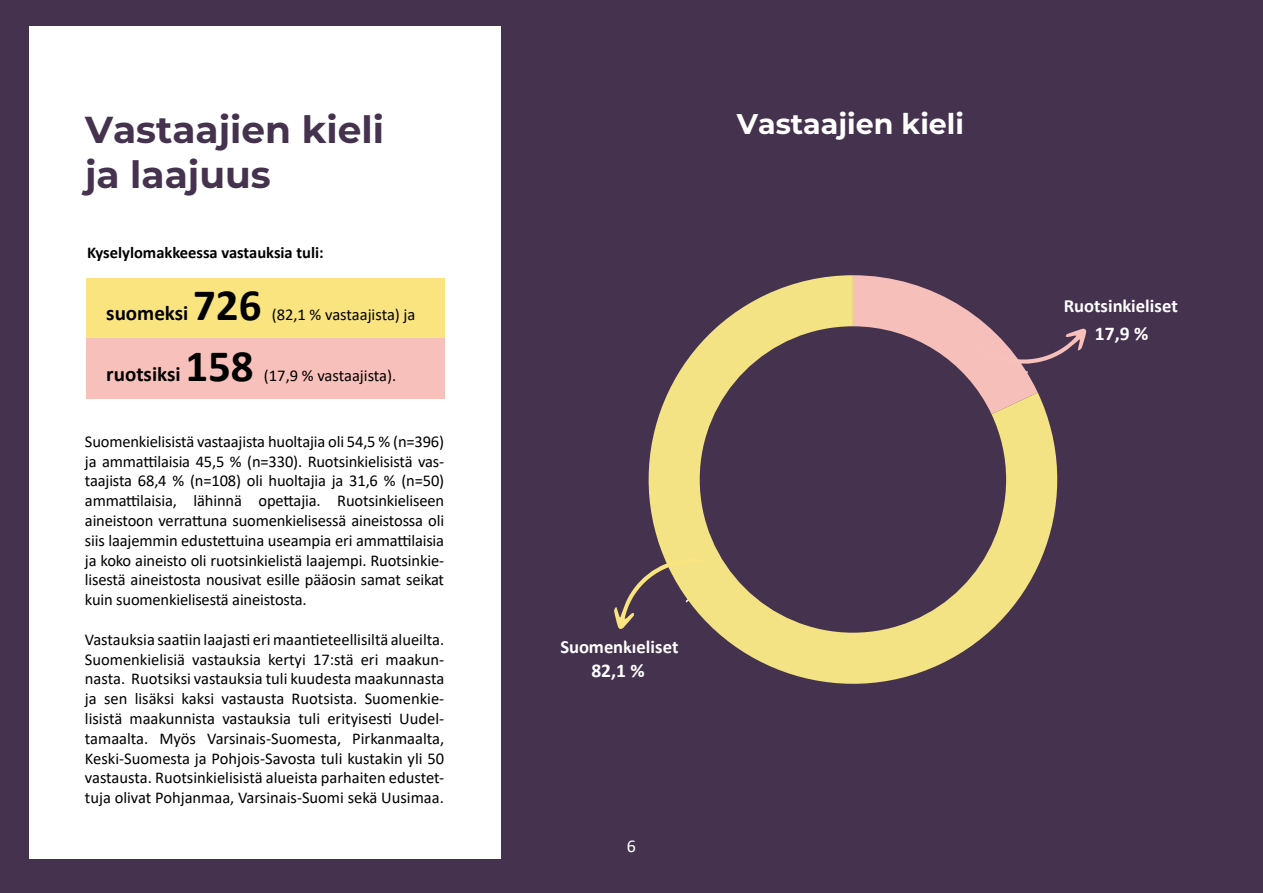
<style>
.page{position:relative;width:1263px;height:893px;background:#45324e}
.page>*{position:absolute;margin:0;border:0;box-sizing:border-box;transform-origin:0 0}
.t1{font:100 37.5px/45px "Montserrat";color:#45324e}
.Kappaletyyli_3{font:100 28.5px "Montserrat";color:#fff}
.leipis{font:700 21px "Calibri";color:#000}
.leipis-2{font:700 19.5px "Calibri";color:#fff}
.t2{font:700 18.6px/23.2px "Calibri";letter-spacing:-.005em;color:#fff;text-align:center}
.t3{font:18px "Calibri";color:#fff}
.leipis-3{font:16.5px/19.8px "Calibri";letter-spacing:-.01em;color:#000;text-align:justify}
.leipis-4{font:700 16.5px "Calibri";color:#000}
.s1{font-size:45px}
</style>
<div class="page">
<div style="left:29px;top:27px;width:471px;height:832px;background:#fff"></div>
<div style="left:86px;top:278px;width:358px;height:61px;background:#f9e480"></div>
<div style="left:86px;top:339px;width:358px;height:60px;background:#f8c0ba"></div>
<svg style="left:648px;top:275px;width:410px;height:409px"></svg>
<div style="left:546px;top:662px;width:161px;height:39px;background:#45324e"></div>
<svg style="left:853px;top:275px;width:234px;height:139px"></svg>
<svg style="left:614px;top:557px;width:99px;height:89px"></svg>
<h2 class="t1" style="left:85px;top:106px;width:300px">Vastaajien kieli ja laajuus</h2>
<p class="leipis-4" style="left:87px;top:241px;width:238px">Kyselylomakkeessa vastauksia tuli:</p>
<p class="leipis" style="left:106px;top:298px;width:157px">suomeksi <span class="s1">726</span></p>
<p class="leipis-3" style="left:272px;top:304px;width:145px">(82,1 % vastaajista) ja</p>
<p class="leipis" style="left:106px;top:359px;width:149px">ruotsiksi <span class="s1">158</span></p>
<p class="leipis-3" style="left:264px;top:365px;width:134px">(17,9 % vastaajista).</p>
<p class="leipis-3" style="left:85px;top:431px;width:361px">Suomenkielisistä vastaajista huoltajia oli 54,5 % (n=396) ja ammattilaisia 45,5 % (n=330). Ruotsinkielisistä vas&shy;taajista 68,4 % (n=108) oli huoltajia ja 31,6 % (n=50) ammattilaisia, lähinnä opettajia. Ruotsinkieliseen aineistoon verrattuna suomenkielisessä aineistossa oli siis laajemmin edustettuina useampia eri ammattilaisia ja koko aineisto oli ruotsinkielistä laajempi. Ruotsinkie&shy;lisestä aineistosta nousivat esille pääosin samat seikat kuin suomenkielisestä aineistosta.</p>
<p class="leipis-3" style="left:85px;top:629px;width:361px">Vastauksia saatiin laajasti eri maantieteellisiltä alueilta.<br>Suomenkielisiä vastauksia kertyi 17:stä eri maakun&shy;nasta. Ruotsiksi vastauksia tuli kuudesta maakunnasta ja sen lisäksi kaksi vastausta Ruotsista. Suomenkie&shy;lisistä maakunnista vastauksia tuli erityisesti Uudel&shy;tamaalta. Myös Varsinais-Suomesta, Pirkanmaalta, Keski-Suomesta ja Pohjois-Savosta tuli kustakin yli 50 vastausta. Ruotsinkielisistä alueista parhaiten edustet&shy;tuja olivat Pohjanmaa, Varsinais-Suomi sekä Uusimaa.</p>
<p class="Kappaletyyli_3" style="left:737px;top:105px;width:229px">Vastaajien kieli</p>
<p class="t2" style="left:1064px;top:294px;width:116px">Ruotsinkieliset<br>18 %</p>
<p class="leipis-2" style="left:1095px;top:319px;width:55px">17,9 %</p>
<p class="t2" style="left:560px;top:635px;width:120px">Suomenkieliset</p>
<p class="leipis-2" style="left:591px;top:657px;width:55px">82,1 %</p>
<p class="t2" style="left:601px;top:658px;width:38px">82 %</p>
<p class="t3" style="left:627px;top:834px;width:11px">6</p>
</div>
